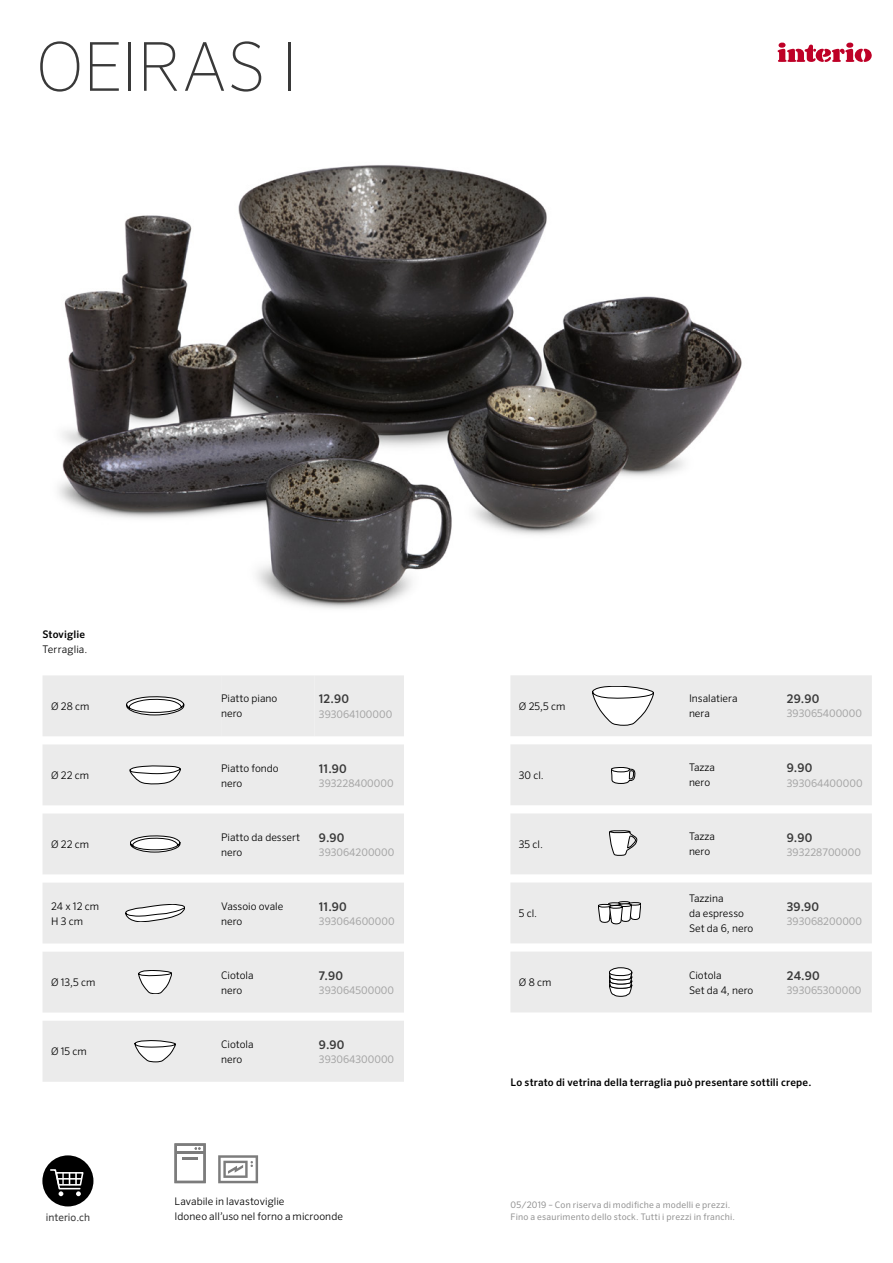
<style>
.page{position:relative;width:893px;height:1263px;background:#fff}
.page>*{position:absolute;margin:0;border:0;box-sizing:border-box;transform-origin:0 0}
.t1{font:100 67.5px "Sero OT";letter-spacing:-.005em;color:#393939}
.t2{font:500 12px "Sero OT";letter-spacing:.01em;color:#393939}
.t3{font:300 10.5px/15px "Sero OT";color:#000}
.t4{font:10.5px "Sero OT";color:#a5a5a5}
.t5{font:500 10.5px "Sero OT";letter-spacing:.015em;color:#000}
.t6{font:10.5px "Sero Profor Interio";color:#393939}
.t7{font:9px/12px "Sero OT";letter-spacing:.02em;color:#939393}
</style>
<div class="page">
<svg style="left:777px;top:42px;width:95px;height:20px"></svg>
<div style="left:42px;top:1155px;width:51px;height:51px;background:#000;border-radius:50%"></div>
<svg style="left:50px;top:1169px;width:34px;height:27px"></svg>
<img style="left:58px;top:165px;width:684px;height:444px">
<svg style="left:218px;top:1155px;width:40px;height:28px"></svg>
<svg style="left:174px;top:1143px;width:32px;height:40px"></svg>
<svg style="left:43px;top:883px;width:361px;height:199px;background:#ececec"></svg>
<svg style="left:43px;top:675px;width:361px;height:199px;background:#ececec"></svg>
<svg style="left:126px;top:696px;width:58px;height:19px"></svg>
<svg style="left:130px;top:766px;width:51px;height:18px"></svg>
<svg style="left:130px;top:836px;width:50px;height:16px"></svg>
<svg style="left:126px;top:904px;width:59px;height:18px"></svg>
<svg style="left:138px;top:970px;width:34px;height:24px"></svg>
<svg style="left:135px;top:1040px;width:41px;height:22px"></svg>
<svg style="left:510px;top:675px;width:362px;height:337px;background:#ededed"></svg>
<svg style="left:510px;top:744px;width:362px;height:199px;background:#ececec"></svg>
<svg style="left:592px;top:686px;width:62px;height:39px"></svg>
<svg style="left:611px;top:767px;width:24px;height:17px"></svg>
<svg style="left:609px;top:830px;width:28px;height:25px"></svg>
<svg style="left:598px;top:901px;width:43px;height:23px"></svg>
<svg style="left:609px;top:967px;width:23px;height:29px"></svg>
<h1 class="t1" style="left:36px;top:28px;width:264px">OEIRAS I</h1>
<p class="t5" style="left:43px;top:628px;width:44px">Stoviglie</p>
<p class="t3" style="left:43px;top:642px;width:47px">Terraglia.</p>
<p class="t3" style="left:51px;top:699px;width:40px">Ø 28 cm</p>
<p class="t3" style="left:221px;top:691px;width:58px">Piatto piano nero</p>
<p class="t2" style="left:319px;top:692px;width:32px">12.90</p>
<p class="t4" style="left:319px;top:707px;width:75px">393064100000</p>
<p class="t3" style="left:51px;top:768px;width:40px">Ø 22 cm</p>
<p class="t3" style="left:221px;top:760px;width:59px">Piatto fondo nero</p>
<p class="t2" style="left:319px;top:761px;width:29px">11.90</p>
<p class="t4" style="left:319px;top:777px;width:76px">393228400000</p>
<p class="t3" style="left:51px;top:837px;width:40px">Ø 22 cm</p>
<p class="t3" style="left:221px;top:829px;width:80px">Piatto da dessert nero</p>
<p class="t2" style="left:319px;top:830px;width:27px">9.90</p>
<p class="t4" style="left:319px;top:846px;width:77px">393064200000</p>
<p class="t3" style="left:51px;top:898px;width:50px">24 x 12 cm<br>H 3 cm</p>
<p class="t3" style="left:221px;top:898px;width:64px">Vassoio ovale nero</p>
<p class="t2" style="left:319px;top:899px;width:29px">11.90</p>
<p class="t4" style="left:319px;top:915px;width:77px">393064600000</p>
<p class="t3" style="left:51px;top:975px;width:46px">Ø 13,5 cm</p>
<p class="t3" style="left:221px;top:967px;width:34px">Ciotola nero</p>
<p class="t2" style="left:319px;top:968px;width:26px">7.90</p>
<p class="t4" style="left:319px;top:984px;width:77px">393064500000</p>
<p class="t3" style="left:51px;top:1044px;width:37px">Ø 15 cm</p>
<p class="t3" style="left:221px;top:1036px;width:34px">Ciotola nero</p>
<p class="t2" style="left:319px;top:1037px;width:27px">9.90</p>
<p class="t4" style="left:319px;top:1053px;width:77px">393064300000</p>
<p class="t6" style="left:46px;top:1211px;width:46px">interio.ch</p>
<p class="t3" style="left:175px;top:1194px;width:170px">Lavabile in lavastoviglie<br>Idoneo allʼuso nel forno a microonde</p>
<p class="t3" style="left:519px;top:698px;width:48px">Ø 25,5 cm</p>
<p class="t3" style="left:689px;top:691px;width:50px">Insalatiera nera</p>
<p class="t2" style="left:787px;top:692px;width:34px">29.90</p>
<p class="t4" style="left:787px;top:707px;width:77px">393065400000</p>
<p class="t3" style="left:519px;top:768px;width:26px">30 cl.</p>
<p class="t3" style="left:689px;top:760px;width:28px">Tazza nero</p>
<p class="t2" style="left:787px;top:761px;width:27px">9.90</p>
<p class="t4" style="left:787px;top:776px;width:77px">393064400000</p>
<p class="t3" style="left:519px;top:837px;width:26px">35 cl.</p>
<p class="t3" style="left:689px;top:829px;width:28px">Tazza nero</p>
<p class="t2" style="left:787px;top:830px;width:27px">9.90</p>
<p class="t4" style="left:787px;top:846px;width:76px">393228700000</p>
<p class="t3" style="left:519px;top:906px;width:20px">5 cl.</p>
<p class="t3" style="left:689px;top:891px;width:66px">Tazzina<br>da espresso<br>Set da 6, nero</p>
<p class="t2" style="left:787px;top:899px;width:34px">39.90</p>
<p class="t4" style="left:787px;top:915px;width:77px">393068200000</p>
<p class="t3" style="left:519px;top:975px;width:34px">Ø 8 cm</p>
<p class="t3" style="left:689px;top:967px;width:66px">Ciotola<br>Set da 4, nero</p>
<p class="t2" style="left:787px;top:968px;width:34px">24.90</p>
<p class="t4" style="left:787px;top:984px;width:76px">393065300000</p>
<p class="t5" style="left:511px;top:1075px;width:302px">Lo strato di vetrina della terraglia può presentare sottili crepe.</p>
<p class="t7" style="left:511px;top:1199px;width:226px">05/2019 – Con riserva di modifiche a modelli e prezzi.<br>Fino a esaurimento dello stock. Tutti i prezzi in franchi.</p>
</div>
